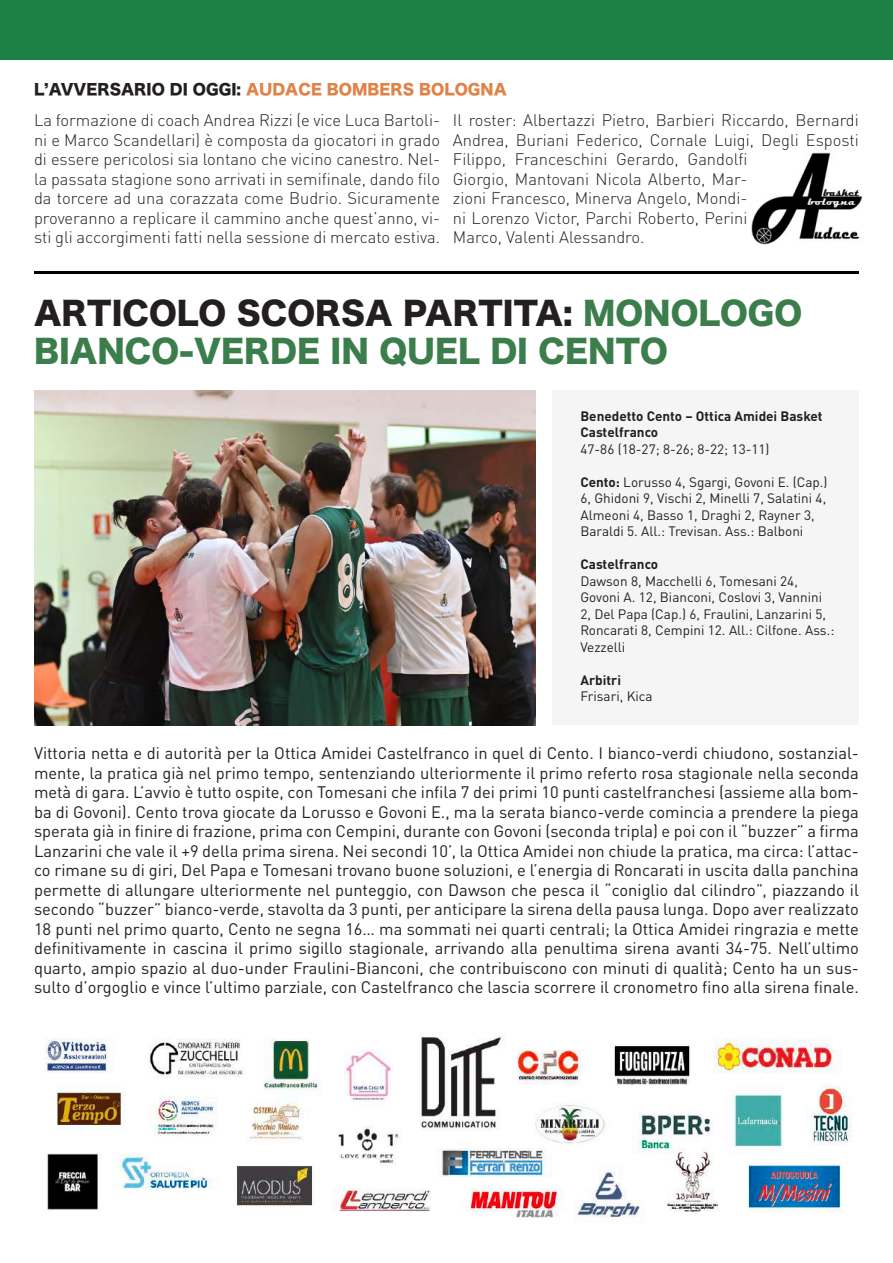
<style>
.page{position:relative;width:893px;height:1263px;background:#fff}
.page>*{position:absolute;margin:0;border:0;box-sizing:border-box;transform-origin:0 0}
.t1{font:31.5px/37.8px "Hira Kaku Std N W8";color:#3b7e4c}
.t2{font:16.5px/19.5px "DIN Pro";color:#231f20;text-align:justify}
.t3{font:300 16.5px/19.5px "DIN Pro";color:#231f20;text-align:justify}
.t4{font:15px "Hira Kaku Std N W8";color:#e08348}
.t5{font:13.5px/16.5px "DIN Pro";color:#231f20}
.t6{font:700 13.5px/16.5px "DIN Pro";color:#231f20}
.s1{color:#231f20}
.s2{font-weight:700}
</style>
<div class="page">
<hr style="left:34px;top:271px;width:825px;height:2px;background:#000">
<img style="left:34px;top:390px;width:502px;height:335px">
<div style="left:553px;top:390px;width:306px;height:335px;background:#f5f5f5"></div>
<div style="left:0;top:0;width:893px;height:60px;background:#1d8146"></div>
<img style="left:44px;top:1036px;width:808px;height:183px">
<img style="left:752px;top:152px;width:110px;height:93px">
<p class="t4" style="left:34px;top:81px;width:474px"><span class="s1">L’AVVERSARIO DI OGGI:</span> AUDACE BOMBERS BOLOGNA</p>
<p class="t3" style="left:453px;top:109px;width:408px;text-align:left">Il roster: Albertazzi Pietro, Barbieri Riccardo, Bernardi Andrea, Buriani Federico, Cornale Luigi, Degli Esposti Filippo, Franceschini Gerardo, Gandolfi<br>Giorgio, Mantovani Nicola Alberto, Mar-<br>zioni Francesco, Minerva Angelo, Mondi-<br>ni Lorenzo Victor, Parchi Roberto, Perini<br>Marco, Valenti Alessandro.</p>
<p class="t3" style="left:34px;top:109px;width:408px">La formazione di coach Andrea Rizzi (e vice Luca Bartoli&shy;ni e Marco Scandellari) è composta da giocatori in grado di essere pericolosi sia lontano che vicino canestro. Nel&shy;la passata stagione sono arrivati in semifinale, dando filo da torcere ad una corazzata come Budrio. Sicuramente proveranno a replicare il cammino anche quest’anno, vi&shy;sti gli accorgimenti fatti nella sessione di mercato estiva.</p>
<h1 class="t1" style="left:34px;top:296px;width:770px"><span class="s1">ARTICOLO SCORSA PARTITA:</span> MONOLOGO<br>BIANCO-VERDE IN QUEL DI CENTO</h1>
<p class="t6" style="left:580px;top:406px;width:244px">Benedetto Cento – Ottica Amidei Basket<br>Castelfranco</p>
<p class="t5" style="left:580px;top:439px;width:191px">47-86 (18-27; 8-26; 8-22; 13-11)</p>
<p class="t5" style="left:580px;top:472px;width:249px"><span class="s2">Cento:</span> Lorusso 4, Sgargi, Govoni E. (Cap.)<br>6, Ghidoni 9, Vischi 2, Minelli 7, Salatini 4, Almeoni 4, Basso 1, Draghi 2, Rayner 3, Baraldi 5. All.: Trevisan. Ass.: Balboni</p>
<p class="t6" style="left:580px;top:554px;width:79px">Castelfranco</p>
<p class="t5" style="left:580px;top:571px;width:255px">Dawson 8, Macchelli 6, Tomesani 24, Govoni A. 12, Bianconi, Coslovi 3, Vannini 2, Del Papa (Cap.) 6, Fraulini, Lanzarini 5, Roncarati 8, Cempini 12. All.: Cilfone. Ass.:<br>Vezzelli</p>
<p class="t6" style="left:580px;top:670px;width:42px">Arbitri</p>
<p class="t5" style="left:580px;top:687px;width:74px">Frisari, Kica</p>
<p class="t2" style="left:34px;top:742px;width:826px">Vittoria netta e di autorità per la Ottica Amidei Castelfranco in quel di Cento. I bianco-verdi chiudono, sostanzial&shy;mente, la pratica già nel primo tempo, sentenziando ulteriormente il primo referto rosa stagionale nella seconda metà di gara. L’avvio è tutto ospite, con Tomesani che infila 7 dei primi 10 punti castelfranchesi (assieme alla bom&shy;ba di Govoni). Cento trova giocate da Lorusso e Govoni E., ma la serata bianco-verde comincia a prendere la piega sperata già in finire di frazione, prima con Cempini, durante con Govoni (seconda tripla) e poi con il “buzzer” a firma Lanzarini che vale il +9 della prima sirena. Nei secondi 10’, la Ottica Amidei non chiude la pratica, ma circa: l’attac&shy;co rimane su di giri, Del Papa e Tomesani trovano buone soluzioni, e l’energia di Roncarati in uscita dalla panchina permette di allungare ulteriormente nel punteggio, con Dawson che pesca il “coniglio dal cilindro”, piazzando il secondo “buzzer” bianco-verde, stavolta da 3 punti, per anticipare la sirena della pausa lunga. Dopo aver realizzato 18 punti nel primo quarto, Cento ne segna 16… ma sommati nei quarti centrali; la Ottica Amidei ringrazia e mette definitivamente in cascina il primo sigillo stagionale, arrivando alla penultima sirena avanti 34-75. Nell’ultimo quarto, ampio spazio al duo-under Fraulini-Bianconi, che contribuiscono con minuti di qualità; Cento ha un sus&shy;sulto d’orgoglio e vince l’ultimo parziale, con Castelfranco che lascia scorrere il cronometro fino alla sirena finale.</p>
</div>
